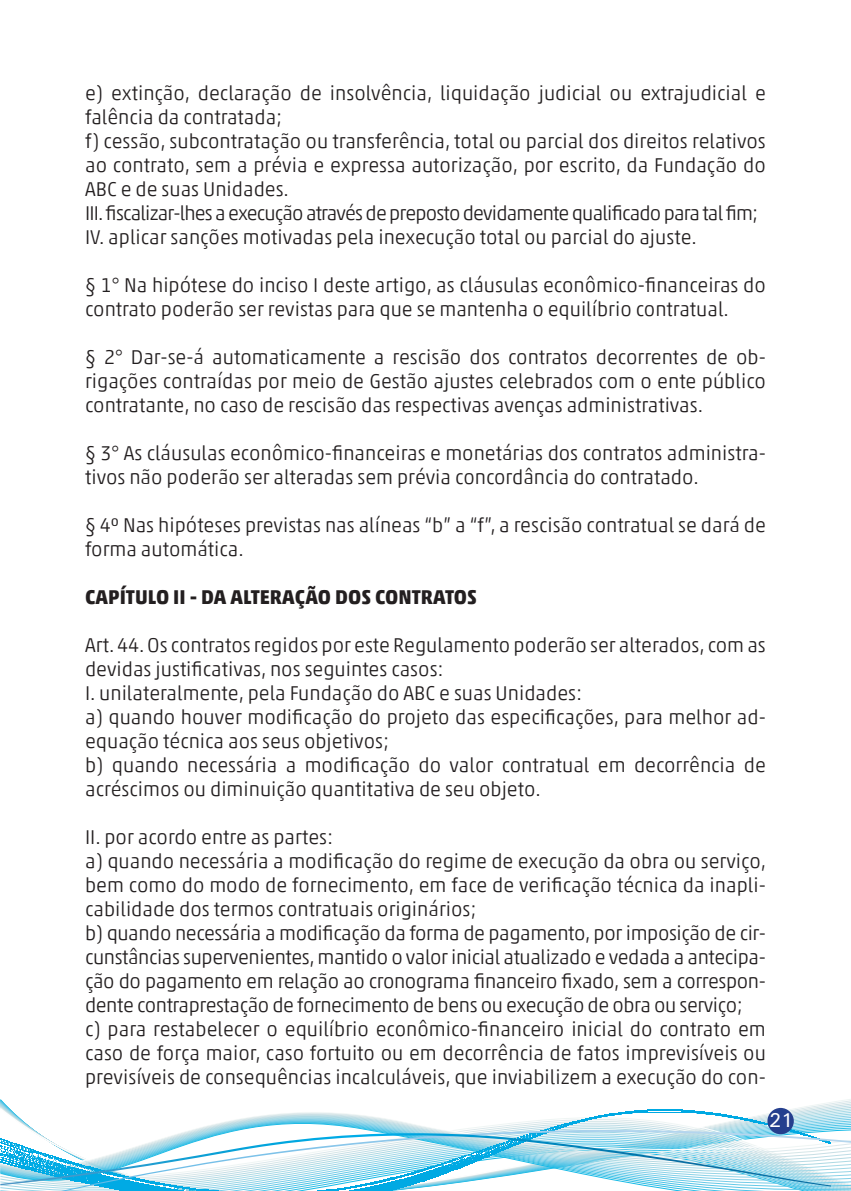
<style>
.page{position:relative;width:851px;height:1191px;background:#fff}
.page>*{position:absolute;margin:0;border:0;box-sizing:border-box;transform-origin:0 0}
.t1{font:300 20px/24px "Akko";color:#231f20}
.t2{font:300 20px "Akko";letter-spacing:-.04em;color:#231f20}
.t3{font:700 20px "Akko";color:#231f20}
.t4{font:500 20px "Univers";color:#fff}
</style>
<div class="page">
<svg style="left:0;top:1099px;width:850px;height:31px"></svg>
<img style="left:646px;top:1109px;width:36px;height:3px">
<svg style="left:681px;top:1110px;width:150px;height:20px"></svg>
<svg style="left:317px;top:1110px;width:330px;height:20px"></svg>
<svg style="left:0;top:1130px;width:850px;height:61px"></svg>
<svg style="left:0;top:1133px;width:830px;height:53px"></svg>
<div style="left:767px;top:1107px;width:26px;height:27px;background:#253f8e;border-radius:50%"></div>
<p class="t1" style="left:85px;top:81px;width:682px">e) extinção, declaração de insolvência, liquidação judicial ou extrajudicial e falência da contratada;</p>
<p class="t1" style="left:85px;top:129px;width:682px;text-align:justify">f) cessão, subcontratação ou transferência, total ou parcial dos direitos relativos ao contrato, sem a prévia e expressa autorização, por escrito, da Fundação do ABC e de suas Unidades.</p>
<p class="t2" style="left:85px;top:200px;width:674px">III. fiscalizar-lhes a execução através de preposto devidamente qualificado para tal fim;</p>
<p class="t1" style="left:85px;top:225px;width:613px">IV. aplicar sanções motivadas pela inexecução total ou parcial do ajuste.</p>
<p class="t1" style="left:85px;top:273px;width:682px">§ 1° Na hipótese do inciso I deste artigo, as cláusulas econômico-financeiras do contrato poderão ser revistas para que se mantenha o equilíbrio contratual.</p>
<p class="t1" style="left:85px;top:345px;width:682px;text-align:justify">§ 2° Dar-se-á automaticamente a rescisão dos contratos decorrentes de ob&shy;rigações contraídas por meio de Gestão ajustes celebrados com o ente público contratante, no caso de rescisão das respectivas avenças administrativas.</p>
<p class="t1" style="left:85px;top:441px;width:682px">§ 3° As cláusulas econômico-financeiras e monetárias dos contratos administra&shy;tivos não poderão ser alteradas sem prévia concordância do contratado.</p>
<p class="t1" style="left:85px;top:513px;width:682px">§ 4º Nas hipóteses previstas nas alíneas “b” a “f”, a rescisão contratual se dará de forma automática.</p>
<p class="t3" style="left:85px;top:584px;width:393px">CAPÍTULO II - DA ALTERAÇÃO DOS CONTRATOS</p>
<p class="t1" style="left:85px;top:633px;width:682px">Art. 44. Os contratos regidos por este Regulamento poderão ser alterados, com as devidas justificativas, nos seguintes casos:</p>
<p class="t1" style="left:85px;top:681px;width:498px">I. unilateralmente, pela Fundação do ABC e suas Unidades:</p>
<p class="t1" style="left:85px;top:705px;width:682px">a) quando houver modificação do projeto das especificações, para melhor ad&shy;equação técnica aos seus objetivos;</p>
<p class="t1" style="left:85px;top:753px;width:682px">b) quando necessária a modificação do valor contratual em decorrência de acréscimos ou diminuição quantitativa de seu objeto.</p>
<p class="t1" style="left:85px;top:825px;width:250px">II. por acordo entre as partes:</p>
<p class="t1" style="left:85px;top:849px;width:682px;text-align:justify">a) quando necessária a modificação do regime de execução da obra ou serviço, bem como do modo de fornecimento, em face de verificação técnica da inapli&shy;cabilidade dos termos contratuais originários;</p>
<p class="t1" style="left:85px;top:921px;width:682px;text-align:justify">b) quando necessária a modificação da forma de pagamento, por imposição de cir&shy;cunstâncias supervenientes, mantido o valor inicial atualizado e vedada a antecipa&shy;ção do pagamento em relação ao cronograma financeiro fixado, sem a correspon&shy;dente contraprestação de fornecimento de bens ou execução de obra ou serviço;</p>
<p class="t1" style="left:85px;top:1017px;width:682px;text-align:justify">c) para restabelecer o equilíbrio econômico-financeiro inicial do contrato em caso de força maior, caso fortuito ou em decorrência de fatos imprevisíveis ou previsíveis de consequências incalculáveis, que inviabilizem a execução do con-</p>
<p class="t4" style="left:768px;top:1106px;width:27px">21</p>
</div>
